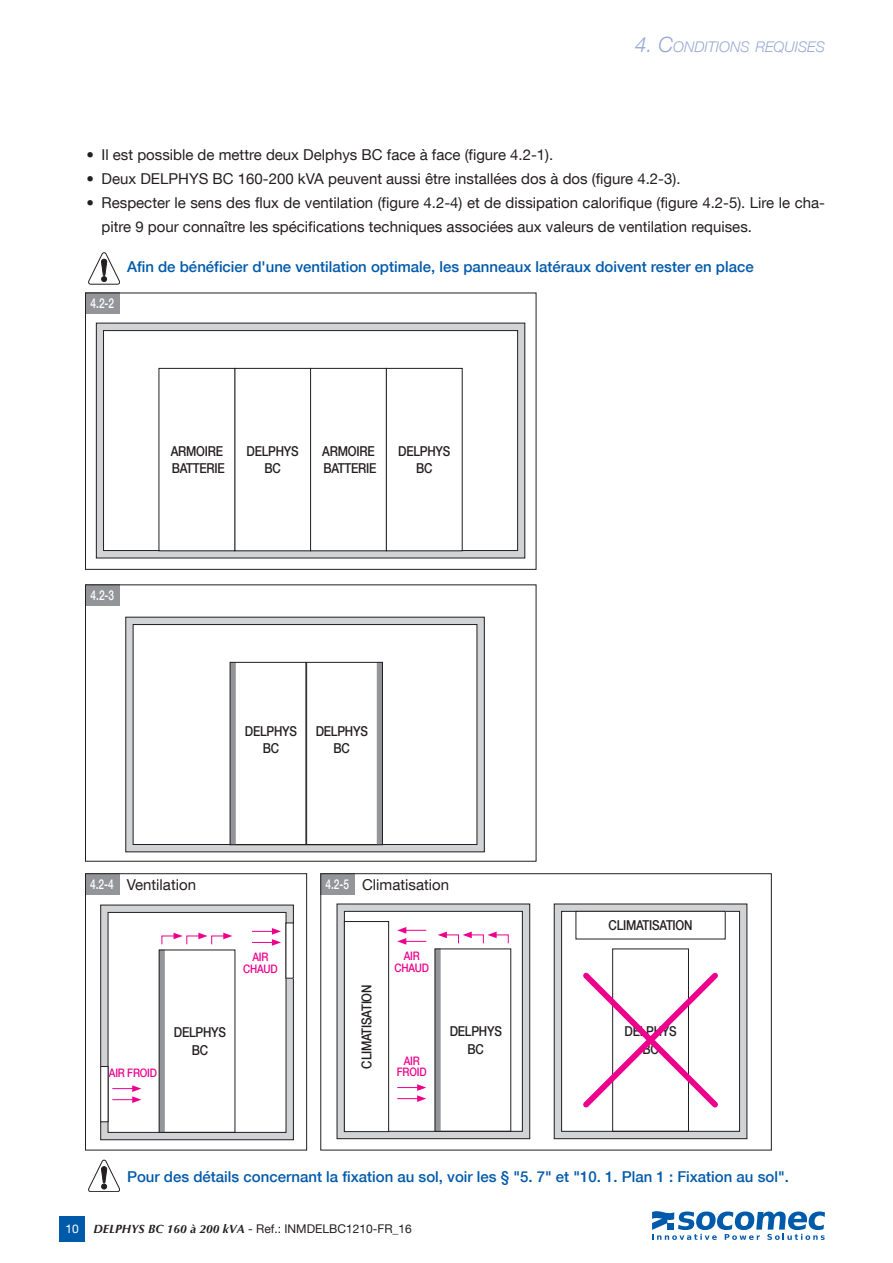
<style>
.page{position:relative;width:893px;height:1263px;background:#fff}
.page>*{position:absolute;margin:0;border:0;box-sizing:border-box;transform-origin:0 0}
.t1{font:15px/24px "Helvetica Neue LT Com";color:#231f20}
.t2{font:500 15px "Helvetica Neue LT Com";color:#005aaa}
.t3{font:italic 300 14.7px "Helvetica Neue LT Com";color:#98a9d6}
.t4{font:500 13.65px/17.5px "Helvetica Neue LT Com";letter-spacing:-.02em;color:#231f20;text-align:center;scale:.85 1}
.t5{font:500 13.5px "Helvetica Neue LT Com";color:#fff;scale:.75 1}
.t6{font:12px "Helvetica Neue LT Com";color:#231f20}
.t7{font:500 11.7px/11.7px "Helvetica Neue LT Com";letter-spacing:-.02em;color:#ec008c;text-align:center;scale:.85 1}
.s1{font-size:21px}
.s2{font-weight:300}
.s3{font-weight:500;font-size:13.5px;color:#fff}
.s4{color:#fff}
.s5{font-family:"Optima LT";font-weight:700;font-style:italic}
</style>
<div class="page">
<div style="left:59px;top:1216px;width:26px;height:26px;background:#005aaa"></div>
<svg style="left:652px;top:1211px;width:173px;height:29px"></svg>
<div style="left:85px;top:293px;width:34px;height:21px;background:#939598"></div>
<div style="left:85px;top:292px;width:451px;height:278px;border:1px solid #231f20"></div>
<div style="left:85px;top:585px;width:34px;height:21px;background:#939598"></div>
<div style="left:85px;top:584px;width:451px;height:278px;border:1px solid #231f20"></div>
<div style="left:85px;top:873px;width:34px;height:21px;background:#939598"></div>
<div style="left:85px;top:873px;width:222px;height:278px;border:1px solid #231f20"></div>
<div style="left:320px;top:873px;width:34px;height:21px;background:#939598"></div>
<div style="left:320px;top:873px;width:452px;height:278px;border:1px solid #231f20"></div>
<svg style="left:88px;top:1160px;width:32px;height:32px"></svg>
<svg style="left:88px;top:252px;width:32px;height:33px"></svg>
<div style="left:96px;top:323px;width:429px;height:235px;background:#d1d3d4"></div>
<div style="left:96px;top:323px;width:429px;height:236px;border:1px solid #231f20"></div>
<div style="left:104px;top:331px;width:414px;height:220px;background:#fff"></div>
<div style="left:103px;top:330px;width:415px;height:221px;border:1px solid #231f20"></div>
<div style="left:158px;top:368px;width:77px;height:183px;border:1px solid #231f20"></div>
<div style="left:310px;top:368px;width:77px;height:183px;border:1px solid #231f20"></div>
<div style="left:386px;top:368px;width:77px;height:183px;border:1px solid #231f20"></div>
<div style="left:126px;top:617px;width:358px;height:235px;background:#d1d3d4"></div>
<div style="left:125px;top:617px;width:360px;height:235px;border:1px solid #231f20"></div>
<div style="left:133px;top:625px;width:344px;height:220px;background:#fff"></div>
<div style="left:133px;top:624px;width:344px;height:221px;border:1px solid #231f20"></div>
<div style="left:377px;top:662px;width:6px;height:183px;background:#939598"></div>
<div style="left:306px;top:662px;width:77px;height:183px;border:1px solid #231f20"></div>
<div style="left:230px;top:662px;width:6px;height:183px;background:#939598"></div>
<div style="left:230px;top:662px;width:76px;height:183px;border:1px solid #231f20"></div>
<div style="left:101px;top:905px;width:192px;height:235px;background:#d1d3d4"></div>
<div style="left:100px;top:905px;width:194px;height:235px;border:1px solid #231f20"></div>
<div style="left:108px;top:912px;width:178px;height:220px;background:#fff"></div>
<div style="left:108px;top:912px;width:178px;height:221px;border:1px solid #231f20"></div>
<div style="left:101px;top:1067px;width:7px;height:55px;background:#fff"></div>
<div style="left:100px;top:1066px;width:9px;height:56px;border:1px solid #231f20"></div>
<div style="left:286px;top:923px;width:7px;height:55px;background:#fff"></div>
<div style="left:285px;top:922px;width:9px;height:57px;border:1px solid #231f20"></div>
<svg style="left:112px;top:1085px;width:29px;height:18px"></svg>
<svg style="left:252px;top:928px;width:29px;height:18px"></svg>
<svg style="left:161px;top:933px;width:71px;height:12px"></svg>
<div style="left:159px;top:950px;width:6px;height:182px;background:#939598"></div>
<div style="left:159px;top:950px;width:76px;height:183px;border:1px solid #231f20"></div>
<div style="left:337px;top:904px;width:193px;height:235px;background:#d1d3d4"></div>
<div style="left:336px;top:904px;width:194px;height:235px;border:1px solid #231f20"></div>
<div style="left:344px;top:911px;width:178px;height:220px;background:#fff"></div>
<div style="left:344px;top:911px;width:179px;height:221px;border:1px solid #231f20"></div>
<div style="left:344px;top:921px;width:45px;height:211px;border:1px solid #231f20"></div>
<svg style="left:397px;top:1084px;width:29px;height:18px"></svg>
<svg style="left:438px;top:932px;width:71px;height:12px"></svg>
<svg style="left:397px;top:927px;width:29px;height:18px"></svg>
<div style="left:435px;top:949px;width:6px;height:182px;background:#939598"></div>
<div style="left:554px;top:904px;width:193px;height:235px;background:#d1d3d4"></div>
<div style="left:554px;top:904px;width:193px;height:235px;border:1px solid #231f20"></div>
<div style="left:561px;top:911px;width:178px;height:220px;background:#fff"></div>
<div style="left:561px;top:911px;width:179px;height:221px;border:1px solid #231f20"></div>
<div style="left:575px;top:911px;width:151px;height:28px;border:1px solid #231f20"></div>
<div style="left:612px;top:948px;width:77px;height:184px;border:1px solid #231f20"></div>
<svg style="left:583px;top:967px;width:135px;height:146px"></svg>
<p class="t3" style="left:635px;top:42px;width:191px"><span class="s1">4. C</span>ONDITIONS REQUISES</p>
<p class="t1" style="left:86px;top:144px;width:468px"><span class="s2">•</span> Il est possible de mettre deux Delphys BC face à face (figure 4.2-1).</p>
<p class="t1" style="left:86px;top:168px;width:595px"><span class="s2">•</span> Deux DELPHYS BC 160-200 kVA peuvent aussi être installées dos à dos (figure 4.2-3).</p>
<p class="t1" style="left:101px;top:192px;width:725px;text-indent:-15px"><span class="s2">•</span> Respecter le sens des flux de ventilation (figure 4.2-4) et de dissipation calorifique (figure 4.2-5). Lire le cha&shy;pitre 9 pour connaître les spécifications techniques associées aux valeurs de ventilation requises.</p>
<p class="t5" style="left:91px;top:299px;width:33px">4.2-2</p>
<p class="t2" style="left:127px;top:261px;width:628px">Afin de bénéficier d'une ventilation optimale, les panneaux latéraux doivent rester en place</p>
<p class="t5" style="left:91px;top:591px;width:33px">4.2-3</p>
<p class="t4" style="left:171px;top:444px;width:65px;text-align:left">ARMOIRE<br>BATTERIE</p>
<p class="t4" style="left:322px;top:444px;width:65px;text-align:left">ARMOIRE<br>BATTERIE</p>
<p class="t4" style="left:398px;top:444px;width:63px">DELPHYS<br>BC</p>
<p class="t4" style="left:247px;top:444px;width:63px">DELPHYS<br>BC</p>
<p class="t4" style="left:245px;top:724px;width:63px">DELPHYS<br>BC</p>
<p class="t4" style="left:316px;top:724px;width:63px">DELPHYS<br>BC</p>
<p class="t1" style="left:90px;top:874px;width:107px"><span class="s3">4.2-4</span> Ventilation</p>
<p class="t1" style="left:362px;top:874px;width:88px">Climatisation</p>
<p class="t5" style="left:325px;top:879px;width:33px">4.2-5</p>
<p class="t7" style="left:243px;top:953px;width:42px">AIR<br>CHAUD</p>
<p class="t7" style="left:109px;top:1069px;width:58px">AIR FROID</p>
<p class="t4" style="left:174px;top:1026px;width:63px">DELPHYS<br>BC</p>
<p class="t4" style="left:360px;top:1069px;width:100px;rotate:-90deg">CLIMATISATION</p>
<p class="t7" style="left:394px;top:952px;width:42px">AIR<br>CHAUD</p>
<p class="t7" style="left:397px;top:1056px;width:36px">AIR<br>FROID</p>
<p class="t4" style="left:450px;top:1025px;width:63px">DELPHYS<br>BC</p>
<p class="t4" style="left:608px;top:918px;width:100px">CLIMATISATION</p>
<p class="t4" style="left:624px;top:1025px;width:63px">DELPHYS<br>BC</p>
<p class="t2" style="left:127px;top:1171px;width:663px">Pour des détails concernant la fixation au sol, voir les § "5. 7" et "10. 1. Plan 1 : Fixation au sol".</p>
<p class="t6" style="left:66px;top:1225px;width:348px"><span class="s4">10</span> <span class="s5">DELPHYS BC 160 à 200 kVA</span> - Ref.: INMDELBC1210-FR_16</p>
</div>
